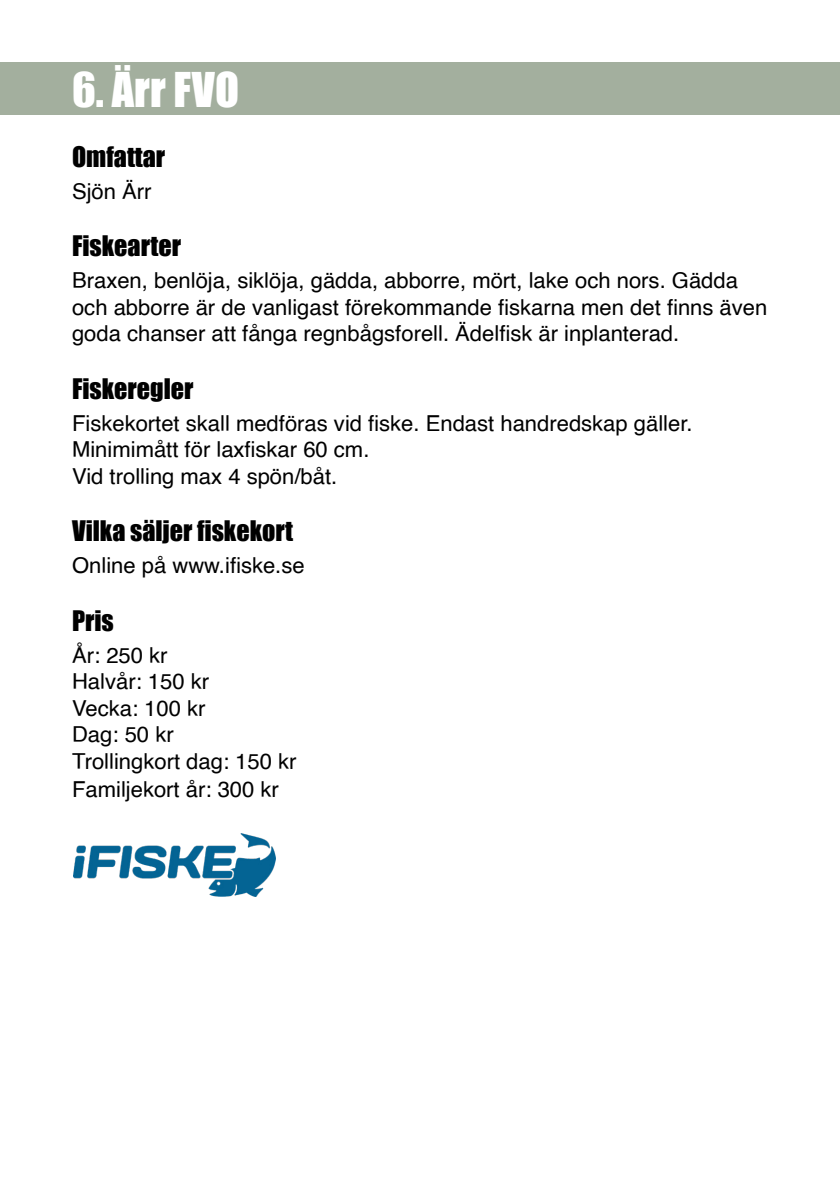
<style>
.page{position:relative;width:840px;height:1191px;background:#fff}
.page>*{position:absolute;margin:0;border:0;box-sizing:border-box;transform-origin:0 0}
.t1{font:44px "Impact";color:#fff}
.t2{font:26px "Impact";color:#000}
.t3{font:22px/26.4px "Helvetica";color:#000}
</style>
<div class="page">
<div style="left:0;top:62px;width:839px;height:52px;background:#a3af9e"></div>
<img style="left:73px;top:833px;width:202px;height:63px">
<p class="t1" style="left:72px;top:55px;width:168px">6. Ärr FVO</p>
<p class="t2" style="left:72px;top:136px;width:95px">Omfattar</p>
<p class="t3" style="left:72px;top:179px;width:81px">Sjön Ärr</p>
<p class="t2" style="left:72px;top:226px;width:110px">Fiskearter</p>
<p class="t3" style="left:72px;top:268px;width:696px">Braxen, benlöja, siklöja, gädda, abborre, mört, lake och nors. Gädda och abborre är de vanligast förekommande fiskarna men det finns även goda chanser att fånga regnbågsforell. Ädelfisk är inplanterad.</p>
<p class="t2" style="left:72px;top:368px;width:123px">Fiskeregler</p>
<p class="t3" style="left:72px;top:411px;width:621px">Fiskekortet skall medföras vid fiske. Endast handredskap gäller.</p>
<p class="t3" style="left:72px;top:437px;width:299px">Minimimått för laxfiskar 60 cm.</p>
<p class="t3" style="left:72px;top:463px;width:266px">Vid trolling max 4 spön/båt.</p>
<p class="t2" style="left:72px;top:511px;width:222px">Vilka säljer fiskekort</p>
<p class="t3" style="left:72px;top:553px;width:234px">Online på www.ifiske.se</p>
<p class="t2" style="left:72px;top:600px;width:43px">Pris</p>
<p class="t3" style="left:72px;top:643px;width:97px">År: 250 kr</p>
<p class="t3" style="left:72px;top:669px;width:138px">Halvår: 150 kr</p>
<p class="t3" style="left:72px;top:695px;width:135px">Vecka: 100 kr</p>
<p class="t3" style="left:72px;top:722px;width:103px">Dag: 50 kr</p>
<p class="t3" style="left:72px;top:748px;width:226px">Trollingkort dag: 150 kr</p>
<p class="t3" style="left:72px;top:777px;width:208px">Familjekort år: 300 kr</p>
</div>
